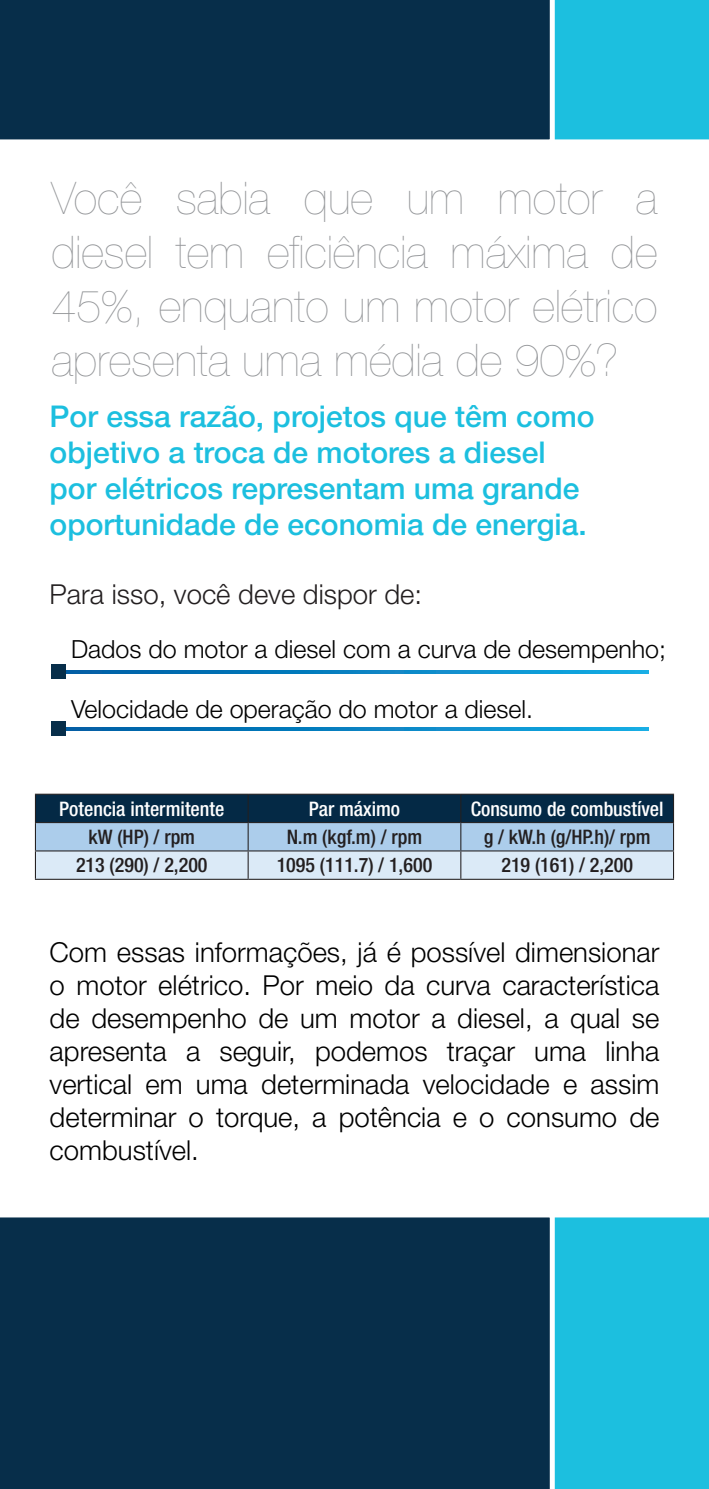
<style>
.page{position:relative;width:709px;height:1489px;background:#fff}
.page>*{position:absolute;margin:0;border:0;box-sizing:border-box;transform-origin:0 0}
.t1{font:200 45px/54px "Helvetica Neue LT Std";color:#939598;text-align:justify}
.t2{font:500 30px/36px "Helvetica Neue LT Pro";color:#1cbfdf}
.t3{font:300 27.5px/33px "Helvetica Neue LT Pro";color:#000;text-align:justify}
.t4{font:300 27.5px "Helvetica Neue LT Pro";color:#231f20}
.t5{font:300 25px "Helvetica Neue LT Pro";color:#000}
._8-CABEÇALHO_TABELA{font:500 condensed 20px "Helvetica Neue LT Pro";color:#231f20}
._8-CABEÇALHO_TABELA-2{font:500 condensed 20px "Helvetica Neue LT Pro";color:#fff}
._9-CORPO_TABELA{font:500 condensed 20px "Helvetica Neue LT Pro";color:#231f20}
</style>
<div class="page">
<div style="left:555px;top:0;width:154px;height:140px;background:#1cbfdf"></div>
<div style="left:555px;top:1217px;width:154px;height:271px;background:#1cbfdf"></div>
<div style="left:0;top:0;width:555px;height:140px;background:#072e4a"></div>
<div style="left:0;top:1217px;width:555px;height:271px;background:#072e4a"></div>
<div style="left:0;top:1217px;width:8px;height:242px;background:#072e4a"></div>
<svg style="left:65px;top:670px;width:583px;height:3px;background:#0983c2"></svg>
<div style="left:51px;top:664px;width:14px;height:15px;background:#072e4a"></div>
<svg style="left:65px;top:727px;width:583px;height:3px;background:#0983c2"></svg>
<div style="left:51px;top:721px;width:14px;height:15px;background:#072e4a"></div>
<hr style="left:35px;top:793px;width:213px;height:1px;background:#231f20">
<hr style="left:248px;top:793px;width:213px;height:1px;background:#231f20">
<hr style="left:461px;top:793px;width:213px;height:1px;background:#231f20">
<svg style="left:35px;top:794px;width:639px;height:85px;background:#7f9ab1"></svg>
<hr style="left:461px;top:850px;width:213px;height:1px;background:#231f20">
<hr style="left:461px;top:878px;width:213px;height:1px;background:#231f20">
<hr style="left:248px;top:878px;width:213px;height:1px;background:#231f20">
<p class="t1" style="left:51px;top:170px;width:607px">Você sabia que um motor a diesel tem eficiência máxima de 45%, enquanto um motor elétrico apresenta uma média de 90%?</p>
<p class="t2" style="left:50px;top:397px;width:546px">Por essa razão, projetos que têm como objetivo a troca de motores a diesel por elétricos representam uma grande oportunidade de economia de energia.</p>
<p class="t4" style="left:50px;top:578px;width:374px">Para isso, você deve dispor de:</p>
<p class="t5" style="left:71px;top:634px;width:596px">Dados do motor a diesel com a curva de desempenho;</p>
<p class="t5" style="left:71px;top:694px;width:463px">Velocidade de operação do motor a diesel.</p>
<p class="_8-CABEÇALHO_TABELA-2" style="left:59px;top:796px;width:166px">Potencia intermitente</p>
<p class="_8-CABEÇALHO_TABELA-2" style="left:309px;top:796px;width:93px">Par máximo</p>
<p class="_8-CABEÇALHO_TABELA-2" style="left:471px;top:796px;width:194px">Consumo de combustível</p>
<p class="_8-CABEÇALHO_TABELA" style="left:88px;top:824px;width:108px">kW (HP) / rpm</p>
<p class="_8-CABEÇALHO_TABELA" style="left:287px;top:824px;width:137px">N.m (kgf.m) / rpm</p>
<p class="_8-CABEÇALHO_TABELA" style="left:484px;top:824px;width:168px">g / kW.h (g/HP.h)/ rpm</p>
<p class="_8-CABEÇALHO_TABELA" style="left:76px;top:853px;width:133px">213 (290) / 2,200</p>
<p class="_9-CORPO_TABELA" style="left:277px;top:853px;width:157px">1095 (111.7) / 1,600</p>
<p class="_8-CABEÇALHO_TABELA" style="left:501px;top:853px;width:133px">219 (161) / 2,200</p>
<p class="t3" style="left:50px;top:934px;width:611px">Com essas informações, já é possível dimensionar o motor elétrico. Por meio da curva característica de desempenho de um motor a diesel, a qual se apresenta a seguir, podemos traçar uma linha vertical em uma determinada velocidade e assim determinar o torque, a potência e o consumo de combustível.</p>
</div>
